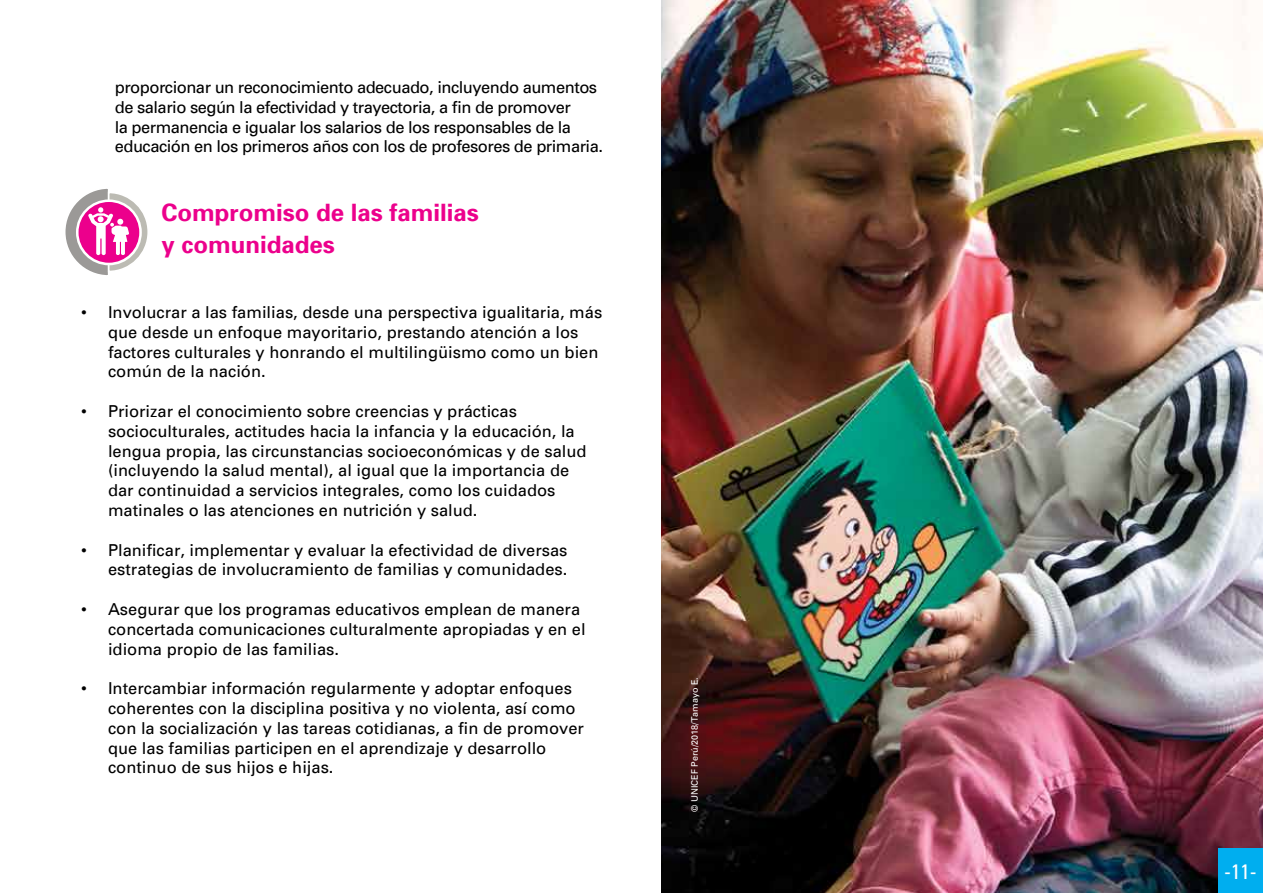
<style>
.page{position:relative;width:1263px;height:893px;background:#fff}
.page>*{position:absolute;margin:0;border:0;box-sizing:border-box;transform-origin:0 0}
.t1{font:700 24px/32.4px "Univers";color:#ec008c}
.t2{font:condensed 21px "Univers";color:#fff}
.t3{font:16.5px/19.8px "Univers";color:#000}
.t4{font:16.5px/19.8px "Univers";letter-spacing:-.03em;color:#000}
.t5{font:9px "Univers";color:#fff}
</style>
<div class="page">
<svg style="left:65px;top:188px;width:83px;height:87px"></svg>
<img style="left:661px;top:0;width:602px;height:893px">
<div style="left:1218px;top:848px;width:45px;height:45px;background:#00aeef"></div>
<p class="t4" style="left:115px;top:77px;width:490px">proporcionar un reconocimiento adecuado, incluyendo aumentos de salario según la efectividad y trayectoria, a fin de promover<br>la permanencia e igualar los salarios de los responsables de la educación en los primeros años con los de profesores de primaria.</p>
<h1 class="t1" style="left:161px;top:196px;width:319px">Compromiso de las familias y comunidades</h1>
<p class="t3" style="left:108px;top:302px;width:496px;text-indent:-27px">• Involucrar a las familias, desde una perspectiva igualitaria, más que desde un enfoque mayoritario, prestando atención a los factores culturales y honrando el multilingüismo como un bien común de la nación.</p>
<p class="t3" style="left:108px;top:401px;width:480px;text-indent:-27px">• Priorizar el conocimiento sobre creencias y prácticas socioculturales, actitudes hacia la infancia y la educación, la lengua propia, las circunstancias socioeconómicas y de salud (incluyendo la salud mental), al igual que la importancia de dar continuidad a servicios integrales, como los cuidados matinales o las atenciones en nutrición y salud.</p>
<p class="t3" style="left:81px;top:540px;width:488px;text-align:right">• Planificar, implementar y evaluar la efectividad de diversas estrategias de involucramiento de familias y comunidades.</p>
<p class="t3" style="left:108px;top:599px;width:479px;text-indent:-27px">• Asegurar que los programas educativos emplean de manera concertada comunicaciones culturalmente apropiadas y en el idioma propio de las familias.</p>
<p class="t3" style="left:108px;top:679px;width:477px;text-indent:-27px">• Intercambiar información regularmente y adoptar enfoques coherentes con la disciplina positiva y no violenta, así como con la socialización y las tareas cotidianas, a fin de promover que las familias participen en el aprendizaje y desarrollo continuo de sus hijos e hijas.</p>
<p class="t5" style="left:689px;top:812px;width:136px;rotate:-90deg">© UNICEF Perú/2018/Tamayo E.</p>
<p class="t2" style="left:1224px;top:859px;width:34px">-11-</p>
</div>
